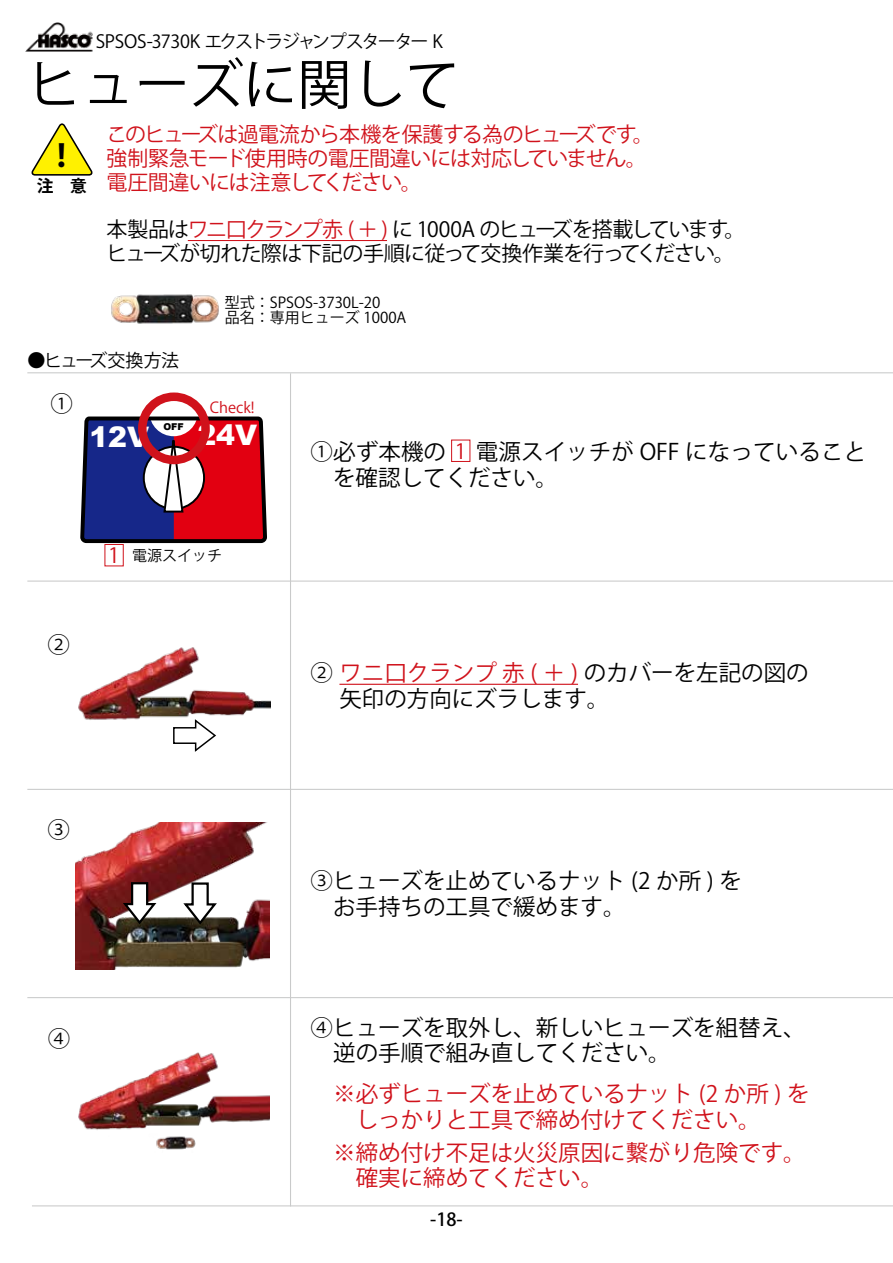
<style>
.page{position:relative;width:893px;height:1263px;background:#fff}
.page>*{position:absolute;margin:0;border:0;box-sizing:border-box;transform-origin:0 0}
.t1{font:54px "Koz Go Pro";color:#000}
.t2{font:700 30.9px "Koz Go Pro";color:#000}
.t3{font:900 28.35px "Arial";color:#fff}
.t4{font:22.5px/25.5px "Koz Go Pro";color:#000}
.t5{font:22.5px/25.5px "Koz Go Pro";color:#d0121b}
.t6{font:21px/24px "Koz Go Pro";letter-spacing:-.04em;color:#d0121b}
.t7{font:21px/24px "Koz Go Pro";letter-spacing:-.055em;color:#000}
.t8{font:18px "Koz Go Pro";letter-spacing:-.06em;color:#000}
.t9{font:18px "Koz Go Pro";letter-spacing:-.03em;color:#000}
.t10{font:500 18px "Koz Go Pro";color:#000}
.t11{font:700 16.8px "Koz Go Pro";color:#000}
.t12{font:15px/15px "Koz Go Pro";color:#000}
.t13{font:15px "Koz Go Pro";color:#d0121b}
.t14{font:900 9.45px "Arial";color:#000}
.s1{color:#d0121b}
</style>
<div class="page">
<hr style="left:188px;top:240px;width:199px;height:1px;background:#d0121b">
<hr style="left:27px;top:372px;width:866px;height:1px;background:#c9caca">
<img style="left:111px;top:294px;width:108px;height:30px">
<hr style="left:290px;top:373px;width:1px;height:833px;background:#c9caca">
<img style="left:25px;top:23px;width:68px;height:29px">
<svg style="left:31px;top:124px;width:62px;height:52px"></svg>
<hr style="left:27px;top:580px;width:866px;height:2px;background:#c9caca">
<hr style="left:27px;top:789px;width:866px;height:1px;background:#c9caca">
<hr style="left:27px;top:997px;width:866px;height:1px;background:#c9caca">
<hr style="left:32px;top:1205px;width:861px;height:1px;background:#c9caca">
<svg style="left:149px;top:388px;width:49px;height:48px"></svg>
<svg style="left:80px;top:415px;width:187px;height:130px"></svg>
<div style="left:138px;top:392px;width:72px;height:72px;border:9px solid #d0121b;border-radius:50%"></div>
<img style="left:78px;top:647px;width:192px;height:73px">
<svg style="left:172px;top:718px;width:45px;height:34px"></svg>
<img style="left:75px;top:823px;width:195px;height:146px">
<svg style="left:122px;top:881px;width:37px;height:45px"></svg>
<svg style="left:183px;top:881px;width:36px;height:45px"></svg>
<img style="left:78px;top:1052px;width:192px;height:98px">
<hr style="left:339px;top:684px;width:239px;height:1px;background:#d0121b">
<div style="left:451px;top:440px;width:19px;height:22px;border:1px solid #d0121b"></div>
<p class="t8" style="left:96px;top:30px;width:348px">SPSOS-3730K エクストラジャンプスターター K</p>
<h1 class="t1" style="left:27px;top:50px;width:433px">ヒューズに関して</h1>
<h2 class="t2" style="left:46px;top:135px;width:32px">!</h2>
<p class="t11" style="left:37px;top:175px;width:52px">注　意</p>
<p class="t6" style="left:106px;top:123px;width:542px">このヒューズは過電流から本機を保護する為のヒューズです強制緊急モード使用時の電圧間違いには対応していません。電圧間違いには注意してください。</p>
<p class="t6" style="left:633px;top:123px;width:22px">。</p>
<p class="t7" style="left:106px;top:218px;width:630px">本製品は<span class="s1">ワニ口クランプ赤 ＋(</span> に<span class="s1">)</span> 1000A のヒューズを搭載していますヒューズが切れた際は下記の手順に従って交換作業を行ってください。</p>
<p class="t7" style="left:725px;top:218px;width:22px">。</p>
<p class="t12" style="left:225px;top:296px;width:183px">型式：SPSOS-3730L-20<br>品名：専用ヒューズ 1000A</p>
<p class="t9" style="left:27px;top:349px;width:153px">●ヒューズ交換方法</p>
<p class="t4" style="left:50px;top:392px;width:24px">1</p>
<p class="t13" style="left:210px;top:397px;width:46px">Check!</p>
<p class="t3" style="left:89px;top:416px;width:61px">12V</p>
<p class="t14" style="left:163px;top:420px;width:22px">OFF</p>
<p class="t3" style="left:197px;top:415px;width:61px">24V</p>
<p class="t4" style="left:47px;top:632px;width:24px">2</p>
<p class="t6" style="left:108px;top:544px;width:13px">1</p>
<p class="t12" style="left:132px;top:548px;width:91px">電源スイッチ</p>
<p class="t4" style="left:47px;top:817px;width:24px">3</p>
<p class="t4" style="left:48px;top:1027px;width:24px">④</p>
<p class="t4" style="left:333px;top:440px;width:535px;text-indent:-22px">1必ず本機の　電源スイッチが OFF になっていることを確認してください。</p>
<p class="t6" style="left:455px;top:440px;width:13px">1</p>
<p class="t4" style="left:339px;top:661px;width:471px;text-indent:-29px">2 <span class="s1">ワニ口クランプ赤 ＋( )</span> のカバーを左記の図の矢印の方向にズラします。</p>
<p class="t4" style="left:333px;top:869px;width:410px;text-indent:-22px">3ヒューズを止めているナット 2( か所 を)お手持ちの工具で緩めます。</p>
<p class="t4" style="left:311px;top:1015px;width:497px">4ヒューズを取外し、新しいヒューズを組替え、</p>
<p class="t4" style="left:333px;top:1041px;width:339px">逆の手順で組み直してください。</p>
<p class="t5" style="left:333px;top:1082px;width:478px">※必ずヒューズを止めているナット 2( か所 を)　しっかりと工具で締め付けてください。</p>
<p class="t5" style="left:333px;top:1140px;width:474px">※締め付け不足は火災原因に繋がり危険です。　確実に締めてください。</p>
<p class="t10" style="left:430px;top:1207px;width:34px">-18-</p>
</div>
